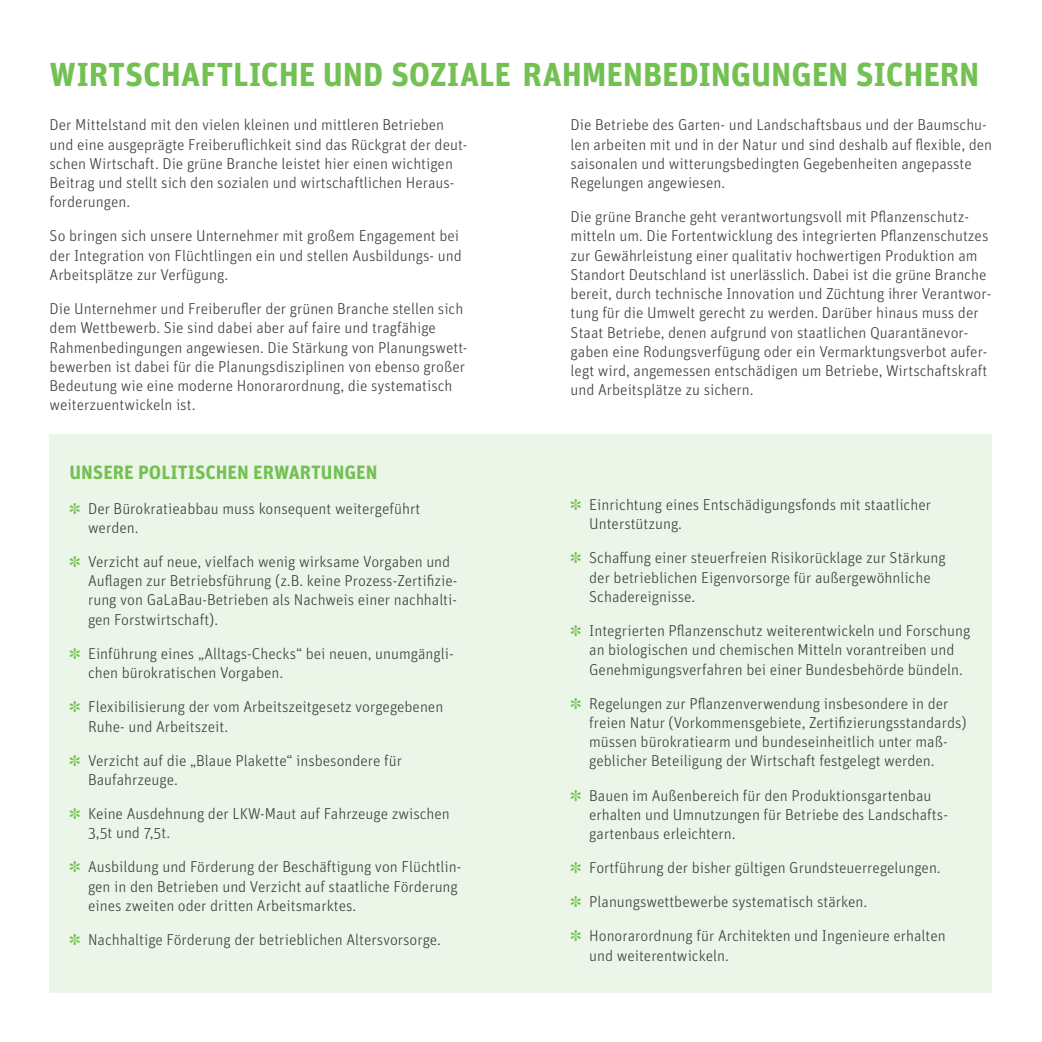
<style>
.page{position:relative;width:1042px;height:1042px;background:#fff}
.page>*{position:absolute;margin:0;border:0;box-sizing:border-box;transform-origin:0 0}
.t1{font:700 33.25px "Unit";letter-spacing:-.005em;color:#73c053}
.t2{font:700 19.25px "Unit";color:#73c053}
.t3{font:300 15.75px/19.2px "Unit";color:#3e3e3f}
.s1{color:#73c053}
</style>
<div class="page">
<div style="left:50px;top:434px;width:942px;height:558px;background:#ecf6e8"></div>
<h1 class="t1" style="left:50px;top:54px;width:931px">WIRTSCHAFTLICHE UND SOZIALE RAHMENBEDINGUNGEN SICHERN</h1>
<p class="t3" style="left:570px;top:115px;width:423px">Die Betriebe des Garten- und Landschaftsbaus und der Baumschu&shy;len arbeiten mit und in der Natur und sind deshalb auf flexible, den saisonalen und witterungsbedingten Gegebenheiten angepasste Regelungen angewiesen.</p>
<p class="t3" style="left:570px;top:207px;width:422px">Die grüne Branche geht verantwortungsvoll mit Pflanzenschutz&shy;mitteln um. Die Fortentwicklung des integrierten Pflanzenschutzes zur Gewährleistung einer qualitativ hochwertigen Produktion am Standort Deutschland ist unerlässlich. Dabei ist die grüne Branche bereit, durch technische Innovation und Züchtung ihrer Verantwor&shy;tung für die Umwelt gerecht zu werden. Darüber hinaus muss der Staat Betriebe, denen aufgrund von staatlichen Quarantänevor&shy;gaben eine Rodungsverfügung oder ein Vermarktungsverbot aufer&shy;legt wird, angemessen entschädigen um Betriebe, Wirtschaftskraft und Arbeitsplätze zu sichern.</p>
<p class="t3" style="left:50px;top:115px;width:419px">Der Mittelstand mit den vielen kleinen und mittleren Betrieben und eine ausgeprägte Freiberuflichkeit sind das Rückgrat der deut&shy;schen Wirtschaft. Die grüne Branche leistet hier einen wichtigen Beitrag und stellt sich den sozialen und wirtschaftlichen Heraus&shy;forderungen.</p>
<p class="t3" style="left:50px;top:226px;width:414px">So bringen sich unsere Unternehmer mit großem Engagement bei der Integration von Flüchtlingen ein und stellen Ausbildungs- und<br>Arbeitsplätze zur Verfügung.</p>
<p class="t3" style="left:50px;top:299px;width:419px">Die Unternehmer und Freiberufler der grünen Branche stellen sich dem Wettbewerb. Sie sind dabei aber auf faire und tragfähige Rahmenbedingungen angewiesen. Die Stärkung von Planungswett&shy;bewerben ist dabei für die Planungsdisziplinen von ebenso großer Bedeutung wie eine moderne Honorarordnung, die systematisch weiterzuentwickeln ist.</p>
<p class="t2" style="left:69px;top:461px;width:309px">UNSERE POLITISCHEN ERWARTUNGEN</p>
<p class="t3" style="left:88px;top:498px;width:334px;text-indent:-19px"><span class="s1">✽</span> Der Bürokratieabbau muss konsequent weitergeführt werden.</p>
<p class="t3" style="left:88px;top:552px;width:371px;text-indent:-19px"><span class="s1">✽</span> Verzicht auf neue, vielfach wenig wirksame Vorgaben und Auflagen zur Betriebsführung (z.B. keine Prozess-Zertifizie&shy;rung von GaLaBau-Betrieben als Nachweis einer nachhalti&shy;gen Forstwirtschaft).</p>
<p class="t3" style="left:88px;top:644px;width:367px;text-indent:-19px"><span class="s1">✽</span> Einführung eines „Alltags-Checks“ bei neuen, unumgängli&shy;chen bürokratischen Vorgaben.</p>
<p class="t3" style="left:88px;top:697px;width:357px;text-indent:-19px"><span class="s1">✽</span> Flexibilisierung der vom Arbeitszeitgesetz vorgegebenen<br>Ruhe- und Arbeitszeit.</p>
<p class="t3" style="left:88px;top:750px;width:315px;text-indent:-19px"><span class="s1">✽</span> Verzicht auf die „Blaue Plakette“ insbesondere für<br>Baufahrzeuge.</p>
<p class="t3" style="left:88px;top:804px;width:363px;text-indent:-19px"><span class="s1">✽</span> Keine Ausdehnung der LKW-Maut auf Fahrzeuge zwischen<br>3,5t und 7,5t.</p>
<p class="t3" style="left:88px;top:857px;width:375px;text-indent:-19px"><span class="s1">✽</span> Ausbildung und Förderung der Beschäftigung von Flüchtlin&shy;gen in den Betrieben und Verzicht auf staatliche Förderung eines zweiten oder dritten Arbeitsmarktes.</p>
<p class="t3" style="left:69px;top:930px;width:373px"><span class="s1">✽</span> Nachhaltige Förderung der betrieblichen Altersvorsorge.</p>
<p class="t3" style="left:589px;top:495px;width:343px;text-indent:-19px"><span class="s1">✽</span> Einrichtung eines Entschädigungsfonds mit staatlicher<br>Unterstützung.</p>
<p class="t3" style="left:589px;top:548px;width:358px;text-indent:-19px"><span class="s1">✽</span> Schaffung einer steuerfreien Risikorücklage zur Stärkung der betrieblichen Eigenvorsorge für außergewöhnliche<br>Schadereignisse.</p>
<p class="t3" style="left:589px;top:621px;width:383px;text-indent:-19px"><span class="s1">✽</span> Integrierten Pflanzenschutz weiterentwickeln und Forschung an biologischen und chemischen Mitteln vorantreiben und<br>Genehmigungsverfahren bei einer Bundesbehörde bündeln.</p>
<p class="t3" style="left:589px;top:693px;width:379px;text-indent:-19px"><span class="s1">✽</span> Regelungen zur Pflanzenverwendung insbesondere in der freien Natur (Vorkommensgebiete, Zertifizierungsstandards) müssen bürokratiearm und bundeseinheitlich unter maß&shy;geblicher Beteiligung der Wirtschaft festgelegt werden.</p>
<p class="t3" style="left:589px;top:785px;width:358px;text-indent:-19px"><span class="s1">✽</span> Bauen im Außenbereich für den Produktionsgartenbau erhalten und Umnutzungen für Betriebe des Landschafts&shy;gartenbaus erleichtern.</p>
<p class="t3" style="left:570px;top:850px;width:377px;line-height:34.1px"><span class="s1">✽</span> Fortführung der bisher gültigen Grundsteuerregelungen. <span class="s1">✽</span> Planungswettbewerbe systematisch stärken.<br><span class="s1">✽</span> Honorarordnung für Architekten und Ingenieure erhalten</p>
<p class="t3" style="left:589px;top:945px;width:141px">und weiterentwickeln.</p>
</div>
